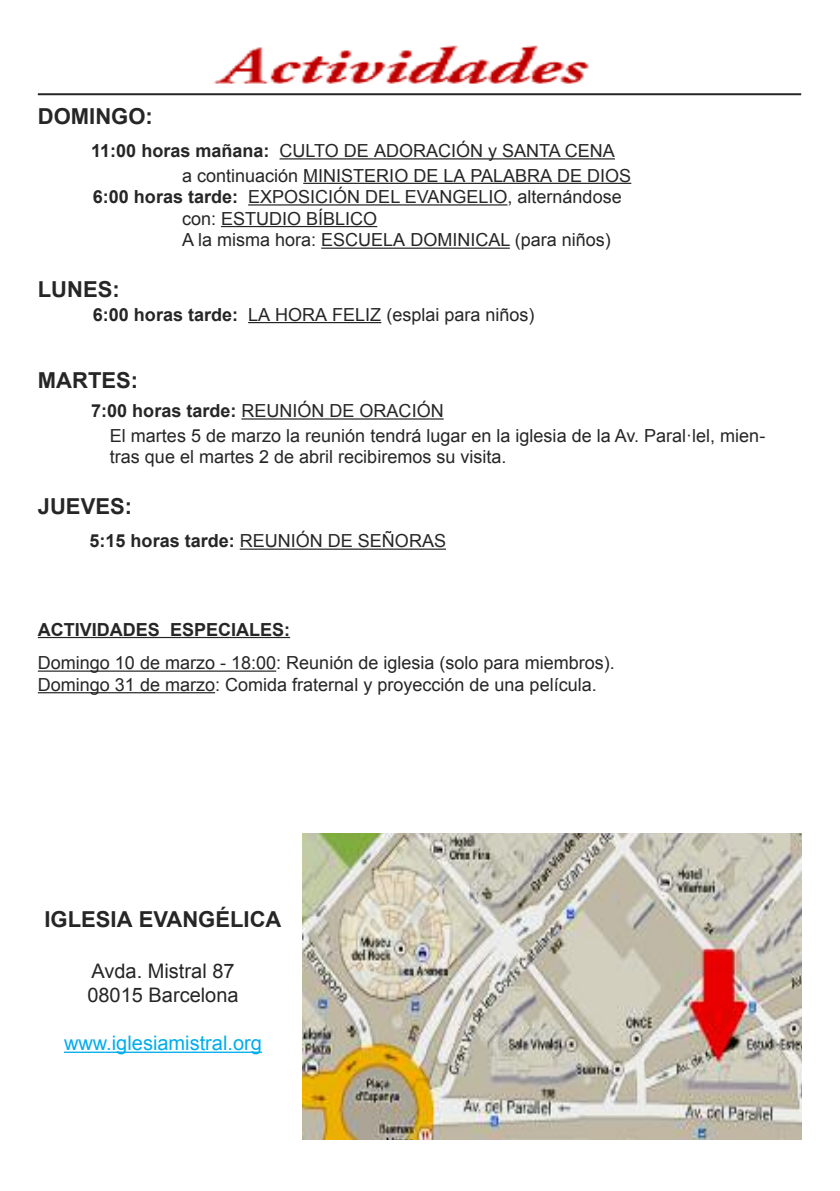
<style>
.page{position:relative;width:840px;height:1191px;background:#fff}
.page>*{position:absolute;margin:0;border:0;box-sizing:border-box;transform-origin:0 0}
.t1{font:700 22px "Arial";color:#272627}
.t2{font:20px/24px "Arial";color:#272627}
.t3{font:20px "Arial";color:#00aded}
.t4{font:18px/21.6px "Arial";color:#272627}
.t5{font:700 18px "Arial";color:#272627}
.s1{font-weight:700}
</style>
<div class="page">
<img style="left:195px;top:45px;width:416px;height:51px">
<hr style="left:279px;top:158px;width:335px;height:1px;background:#272627">
<hr style="left:303px;top:183px;width:328px;height:1px;background:#272627">
<hr style="left:248px;top:204px;width:259px;height:1px;background:#272627">
<hr style="left:221px;top:226px;width:156px;height:1px;background:#272627">
<hr style="left:321px;top:247px;width:188px;height:2px;background:#272627">
<hr style="left:248px;top:322px;width:133px;height:1px;background:#272627">
<hr style="left:241px;top:418px;width:202px;height:1px;background:#272627">
<hr style="left:240px;top:548px;width:206px;height:2px;background:#272627">
<hr style="left:38px;top:637px;width:252px;height:1px;background:#272627">
<hr style="left:38px;top:670px;width:238px;height:1px;background:#272627">
<hr style="left:38px;top:692px;width:177px;height:1px;background:#272627">
<img style="left:302px;top:833px;width:498px;height:307px">
<hr style="left:38px;top:93px;width:762px;height:2px;background:#272627">
<hr style="left:64px;top:1051px;width:198px;height:2px;background:#00aded">
<p class="t1" style="left:38px;top:104px;width:116px">DOMINGO:</p>
<p class="t4" style="left:182px;top:139px;width:450px;line-height:24.4px;text-indent:-91px"><span class="s1">11:00 horas mañana:</span> CULTO DE ADORACIÓN y SANTA CENA<br>a continuación MINISTERIO DE LA PALABRA DE DIOS</p>
<p class="t4" style="left:182px;top:186px;width:441px;text-indent:-89px"><span class="s1">6:00 horas tarde:</span> EXPOSICIÓN DEL EVANGELIO, alternándose con: ESTUDIO BÍBLICO<br>A la misma hora: ESCUELA DOMINICAL (para niños)</p>
<p class="t1" style="left:38px;top:277px;width:83px">LUNES:</p>
<p class="t4" style="left:93px;top:304px;width:443px"><span class="s1">6:00 horas tarde:</span> LA HORA FELIZ (esplai para niños)</p>
<p class="t1" style="left:38px;top:368px;width:102px">MARTES:</p>
<p class="t4" style="left:110px;top:399px;width:656px;line-height:24.4px;text-indent:-19px"><span class="s1">7:00 horas tarde:</span> REUNIÓN DE ORACIÓN<br>El martes 5 de marzo la reunión tendrá lugar en la iglesia de la Av. Paral·lel, mien-</p>
<p class="t4" style="left:110px;top:446px;width:398px">tras que el martes 2 de abril recibiremos su visita.</p>
<p class="t1" style="left:38px;top:494px;width:96px">JUEVES:</p>
<p class="t4" style="left:89px;top:530px;width:358px"><span class="s1">5:15 horas tarde:</span> REUNIÓN DE SEÑORAS</p>
<p class="t5" style="left:38px;top:619px;width:254px">ACTIVIDADES ESPECIALES:</p>
<p class="t4" style="left:38px;top:652px;width:578px">Domingo 10 de marzo - 18:00: Reunión de iglesia (solo para miembros).<br>Domingo 31 de marzo: Comida fraternal y proyección de una película.</p>
<p class="t1" style="left:44px;top:907px;width:238px">IGLESIA EVANGÉLICA</p>
<p class="t2" style="left:87px;top:959px;width:153px">Avda. Mistral 87<br>08015 Barcelona</p>
<p class="t3" style="left:64px;top:1032px;width:199px">www.iglesiamistral.org</p>
</div>
